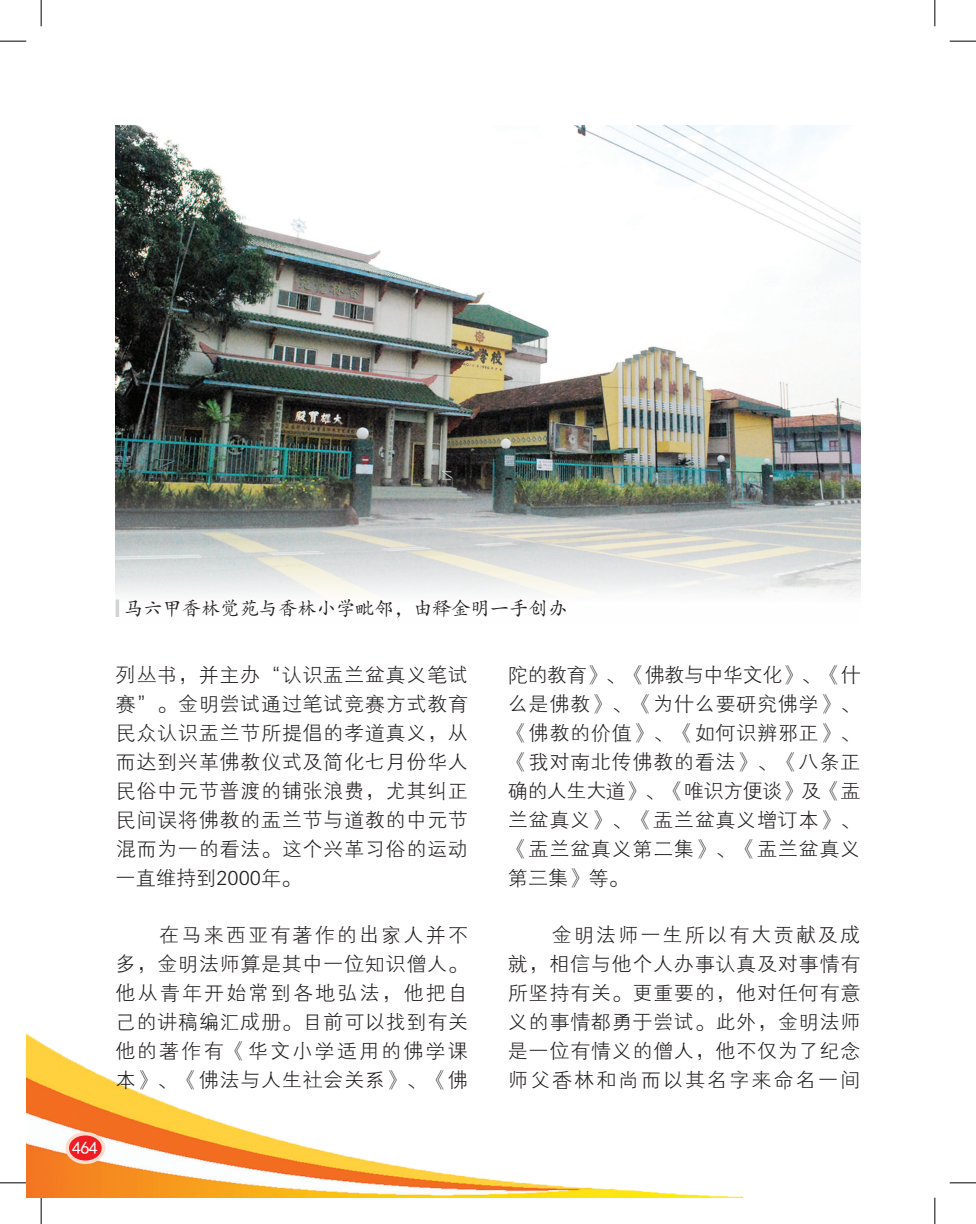
<style>
.page{position:relative;width:976px;height:1224px;background:#fff}
.page>*{position:absolute;margin:0;border:0;box-sizing:border-box;transform-origin:0 0}
.t1{font:20.12px/28.9px "FZXH1 K GBK1 0";letter-spacing:.03em;color:#231f20;text-align:justify}
.t2{font:19.25px "FZKTK GBK1 0";color:#231f20}
.t3{font:17.5px "Sim Hei";color:#fff}
</style>
<div class="page">
<img style="left:26px;top:1033px;width:715px;height:164px">
<div style="left:67px;top:1133px;width:36px;height:29px;background:#ee1d23;border-radius:50%"></div>
<div style="left:65px;top:1131px;width:40px;height:32px;border:4px solid #fddcce;border-radius:50%"></div>
<img style="left:116px;top:125px;width:743px;height:472px">
<hr style="left:116px;top:599px;width:3px;height:18px;background:#d1d2d4">
<svg style="left:0;top:41px;width:26px;height:1px"></svg>
<svg style="left:949px;top:41px;width:26px;height:1px"></svg>
<svg style="left:0;top:1182px;width:26px;height:1px"></svg>
<svg style="left:949px;top:1182px;width:26px;height:1px"></svg>
<svg style="left:41px;top:0;width:1px;height:26px"></svg>
<svg style="left:41px;top:1197px;width:1px;height:26px"></svg>
<svg style="left:934px;top:0;width:1px;height:26px"></svg>
<svg style="left:934px;top:1197px;width:1px;height:26px"></svg>
<p class="t2" style="left:124px;top:598px;width:444px">马六甲香林觉苑与香林小学毗邻，由释金明一手创办</p>
<p class="t1" style="left:116px;top:661px;width:354px">列丛书，并主办“认识盂兰盆真义笔试赛”。金明尝试通过笔试竞赛方式教育民众认识盂兰节所提倡的孝道真义，从而达到兴革佛教仪式及简化七月份华人民俗中元节普渡的铺张浪费，尤其纠正民间误将佛教的盂兰节与道教的中元节混而为一的看法。这个兴革习俗的运动一直维持到2000年。</p>
<p class="t1" style="left:116px;top:921px;width:354px;text-indent:44px">在马来西亚有著作的出家人并不多，金明法师算是其中一位知识僧人。他从青年开始常到各地弘法，他把自己的讲稿编汇成册。目前可以找到有关他的著作有《华文小学适用的佛学课本》、《佛法与人生社会关系》、《佛</p>
<p class="t1" style="left:507px;top:661px;width:354px">陀的教育》、《佛教与中华文化》、《什么是佛教》、《为什么要研究佛学》、《佛教的价值》、《如何识辨邪正》、《我对南北传佛教的看法》、《八条正确的人生大道》、《唯识方便谈》及《盂兰盆真义》、《盂兰盆真义增订本》、《盂兰盆真义第二集》、《盂兰盆真义第三集》等。</p>
<p class="t1" style="left:507px;top:921px;width:354px;text-indent:44px">金明法师一生所以有大贡献及成就，相信与他个人办事认真及对事情有所坚持有关。更重要的，他对任何有意义的事情都勇于尝试。此外，金明法师是一位有情义的僧人，他不仅为了纪念师父香林和尚而以其名字来命名一间</p>
<p class="t3" style="left:72px;top:1139px;width:27px">464</p>
</div>
